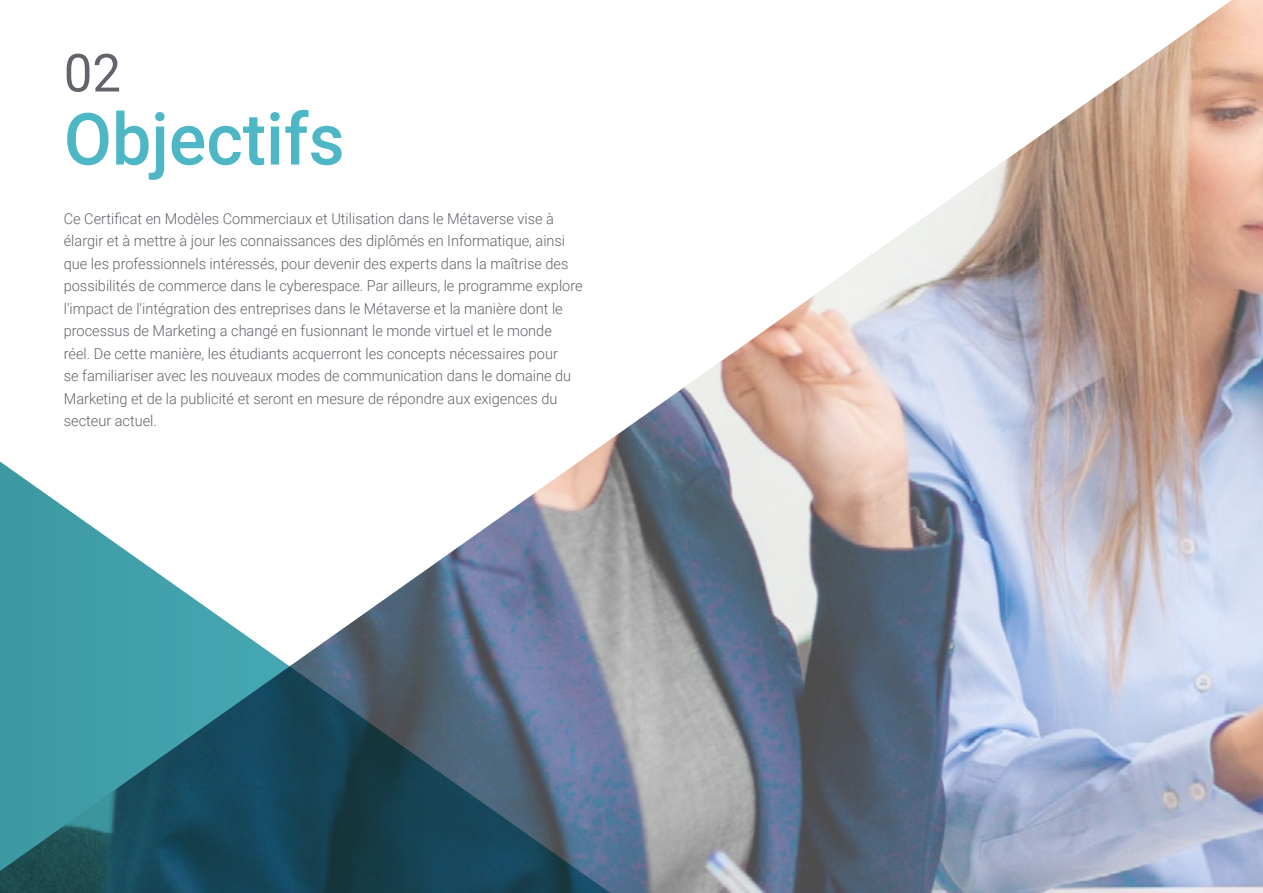
<style>
.page{position:relative;width:1263px;height:893px;background:#fff}
.page>*{position:absolute;margin:0;border:0;box-sizing:border-box;transform-origin:0 0}
.t1{font:500 72px "Roboto";color:#4db7c5}
.t2{font:52.5px "Roboto";color:#61646a}
.t3{font:300 15px/22.5px "Roboto";color:#61646a}
</style>
<div class="page">
<img style="left:601px;top:0;width:662px;height:893px">
<svg style="left:0;top:446px;width:640px;height:447px"></svg>
<h2 class="t2" style="left:64px;top:36px;width:59px">02</h2>
<h1 class="t1" style="left:64px;top:89px;width:282px">Objectifs</h1>
<p class="t3" style="left:64px;top:207px;width:520px">Ce Certificat en Modèles Commerciaux et Utilisation dans le Métaverse vise à élargir et à mettre à jour les connaissances des diplômés en Informatique, ainsi que les professionnels intéressés, pour devenir des experts dans la maîtrise des possibilités de commerce dans le cyberespace. Par ailleurs, le programme explore l'impact de l'intégration des entreprises dans le Métaverse et la manière dont le processus de Marketing a changé en fusionnant le monde virtuel et le monde<br>réel. De cette manière, les étudiants acquerront les concepts nécessaires pour<br>se familiariser avec les nouveaux modes de communication dans le domaine du Marketing et de la publicité et seront en mesure de répondre aux exigences du secteur actuel.</p>
</div>
